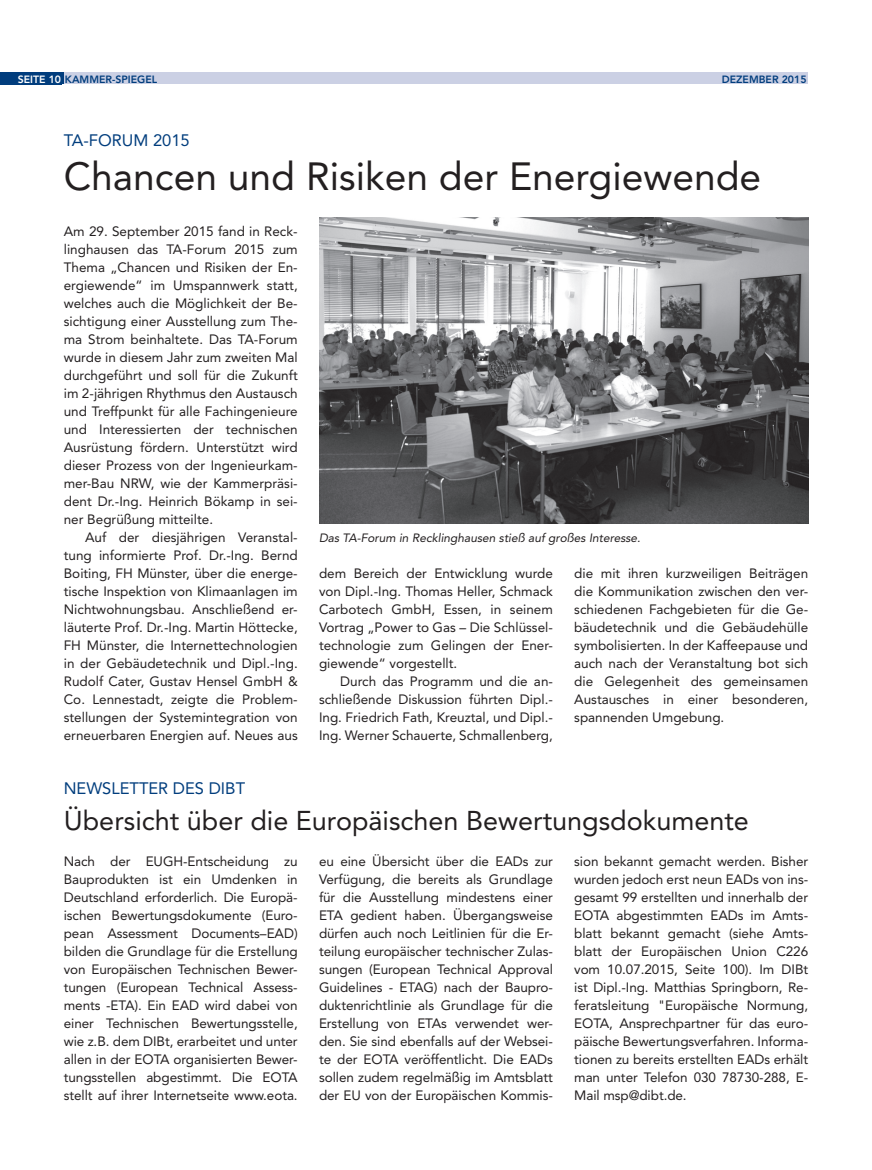
<style>
.page{position:relative;width:872px;height:1170px;background:#fff}
.page>*{position:absolute;margin:0;border:0;box-sizing:border-box;transform-origin:0 0}
.t1{font:39px "Avenir LT Std";color:#231f20}
.t2{font:27px "Avenir LT Std";color:#231f20}
.t3{font:16.5px "Avenir LT Std";color:#013d7d}
.t4{font:13.5px/18px "Avenir LT Std";color:#231f20;text-align:justify}
.t5{font:italic 12px "Avenir LT Std";color:#231f20}
.t6{font:800 10.5px "Avenir LT Std";color:#013d7d}
.s1{color:#fff}
</style>
<div class="page">
<div style="left:62px;top:73px;width:745px;height:11px;background:#cbd0e4"></div>
<div style="left:0;top:73px;width:63px;height:11px;background:#013d7d"></div>
<div style="left:0;top:75px;width:61px;height:10px;background:#013d7d"></div>
<img style="left:319px;top:218px;width:489px;height:306px">
<p class="t6" style="left:18px;top:73px;width:140px"><span class="s1">SEITE 10</span> KAMMER-SPIEGEL</p>
<p class="t6" style="left:722px;top:73px;width:86px">DEZEMBER 2015</p>
<p class="t3" style="left:64px;top:130px;width:127px">TA-FORUM 2015</p>
<h1 class="t1" style="left:64px;top:153px;width:699px">Chancen und Risiken der Energiewende</h1>
<p class="t4" style="left:64px;top:222px;width:235px">Am 29. September 2015 fand in Reck&shy;linghausen das TA-Forum 2015 zum Thema „Chancen und Risiken der En&shy;ergiewende“ im Umspannwerk statt, welches auch die Möglichkeit der Be&shy;sichtigung einer Ausstellung zum The&shy;ma Strom beinhaltete. Das TA-Forum wurde in diesem Jahr zum zweiten Mal durchgeführt und soll für die Zukunft im 2-jährigen Rhythmus den Austausch und Treffpunkt für alle Fachingenieure und Interessierten der technischen Ausrüstung fördern. Unterstützt wird dieser Prozess von der Ingenieurkam&shy;mer-Bau NRW, wie der Kammerpräsi&shy;dent Dr.-Ing. Heinrich Bökamp in sei&shy;ner Begrüßung mitteilte.</p>
<p class="t4" style="left:64px;top:528px;width:235px;text-indent:21px">Auf der diesjährigen Veranstal&shy;tung informierte Prof. Dr.-Ing. Bernd Boiting, FH Münster, über die energe&shy;tische Inspektion von Klimaanlagen im Nichtwohnungsbau. Anschließend er&shy;läuterte Prof. Dr.-Ing. Martin Höttecke, FH Münster, die Internettechnologien in der Gebäudetechnik und Dipl.-Ing.<br>Rudolf Cater, Gustav Hensel GmbH &amp; Co. Lennestadt, zeigte die Problem&shy;stellungen der Systemintegration von erneuerbaren Energien auf. Neues aus</p>
<p class="t5" style="left:319px;top:530px;width:323px">Das TA-Forum in Recklinghausen stieß auf großes Interesse.</p>
<p class="t4" style="left:319px;top:564px;width:235px">dem Bereich der Entwicklung wurde von Dipl.-Ing. Thomas Heller, Schmack Carbotech GmbH, Essen, in seinem Vortrag „Power to Gas – Die Schlüssel&shy;technologie zum Gelingen der Ener&shy;giewende“ vorgestellt.</p>
<p class="t4" style="left:319px;top:672px;width:235px;text-indent:21px">Durch das Programm und die an&shy;schließende Diskussion führten Dipl.- Ing. Friedrich Fath, Kreuztal, und Dipl.- Ing. Werner Schauerte, Schmallenberg,</p>
<p class="t4" style="left:574px;top:564px;width:235px">die mit ihren kurzweiligen Beiträgen die Kommunikation zwischen den ver&shy;schiedenen Fachgebieten für die Ge&shy;bäudetechnik und die Gebäudehülle symbolisierten. In der Kaffeepause und auch nach der Veranstaltung bot sich die Gelegenheit des gemeinsamen Austausches in einer besonderen, spannenden Umgebung.</p>
<p class="t3" style="left:64px;top:778px;width:183px">NEWSLETTER DES DIBT</p>
<h2 class="t2" style="left:64px;top:804px;width:686px">Übersicht über die Europäischen Bewertungsdokumente</h2>
<p class="t4" style="left:64px;top:852px;width:235px">Nach der EUGH-Entscheidung zu Bauprodukten ist ein Umdenken in Deutschland erforderlich. Die Europä&shy;ischen Bewertungsdokumente (Euro&shy;pean Assessment Documents–EAD) bilden die Grundlage für die Erstellung von Europäischen Technischen Bewer&shy;tungen (European Technical Assess&shy;ments -ETA). Ein EAD wird dabei von einer Technischen Bewertungsstelle, wie z.B. dem DIBt, erarbeitet und unter allen in der EOTA organisierten Bewer&shy;tungsstellen abgestimmt. Die EOTA stellt auf ihrer Internetseite www.eota.</p>
<p class="t4" style="left:319px;top:852px;width:235px">eu eine Übersicht über die EADs zur Verfügung, die bereits als Grundlage für die Ausstellung mindestens einer ETA gedient haben. Übergangsweise dürfen auch noch Leitlinien für die Er&shy;teilung europäischer technischer Zulas&shy;sungen (European Technical Approval Guidelines - ETAG) nach der Baupro&shy;duktenrichtlinie als Grundlage für die Erstellung von ETAs verwendet wer&shy;den. Sie sind ebenfalls auf der Websei&shy;te der EOTA veröffentlicht. Die EADs sollen zudem regelmäßig im Amtsblatt der EU von der Europäischen Kommis-</p>
<p class="t4" style="left:574px;top:852px;width:235px">sion bekannt gemacht werden. Bisher wurden jedoch erst neun EADs von ins&shy;gesamt 99 erstellten und innerhalb der EOTA abgestimmten EADs im Amts&shy;blatt bekannt gemacht (siehe Amts&shy;blatt der Europäischen Union C226 vom 10.07.2015, Seite 100). Im DIBt ist Dipl.-Ing. Matthias Springborn, Re&shy;feratsleitung "Europäische Normung, EOTA, Ansprechpartner für das euro&shy;päische Bewertungsverfahren. Informa&shy;tionen zu bereits erstellten EADs erhält man unter Telefon 030 78730-288, E-Mail msp@dibt.de.</p>
</div>
